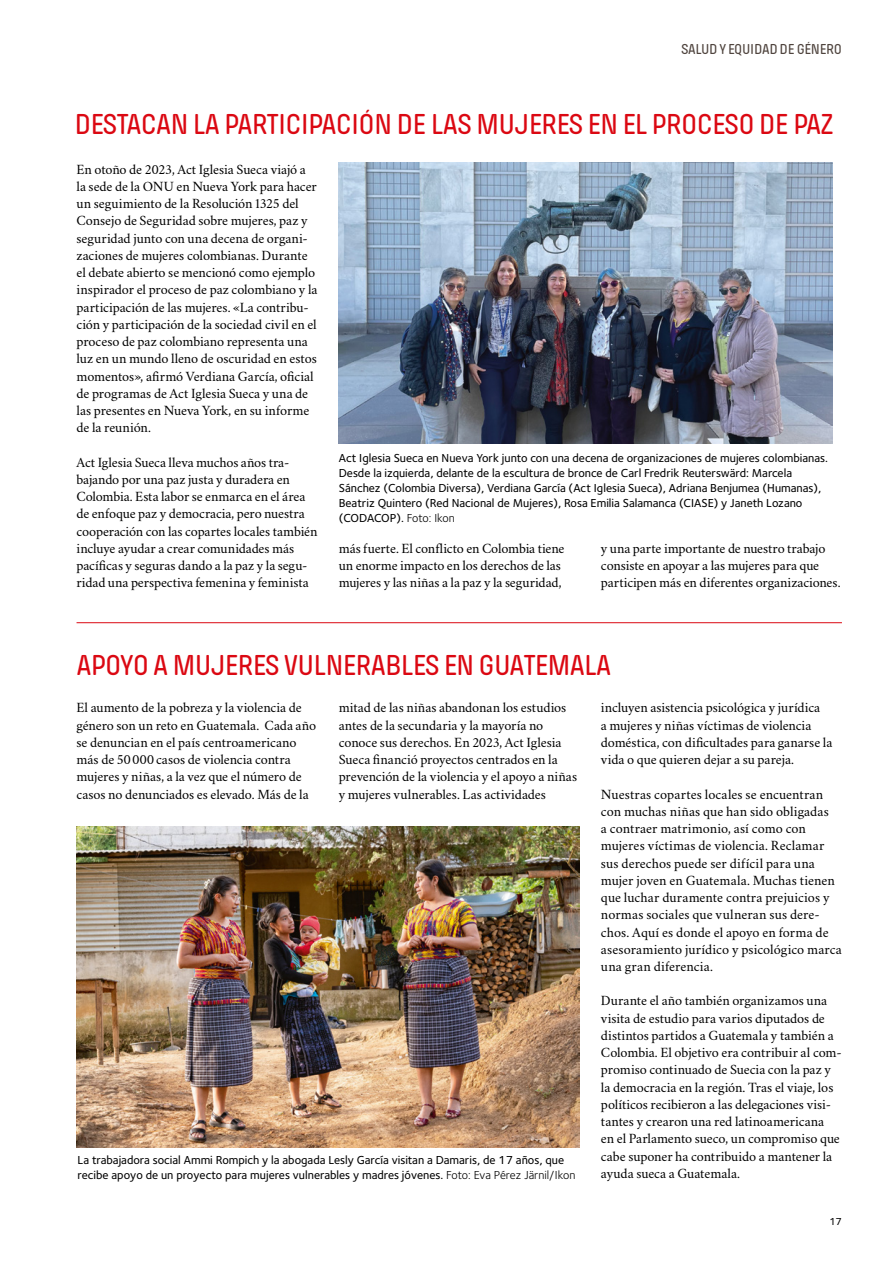
<style>
.page{position:relative;width:893px;height:1263px;background:#fff}
.page>*{position:absolute;margin:0;border:0;box-sizing:border-box;transform-origin:0 0}
.H2_Mindre_röd_rubrik{font:500 30px "Pilcrow Soft";letter-spacing:-.025em;color:#db0812}
.t1{font:500 15px "Pilcrow Soft";letter-spacing:-.02em;color:#4f443e}
.Brödtext_ny{font:14.25px/17.2px "Crimson Svk 2.0";letter-spacing:-.005em;color:#000}
.Bildtext{font:500 12px/15px "Foundry Sterling OT3";color:#000}
.t2{font:500 10.5px "Foundry Sterling OT3";color:#000}
.s1{font-weight:400}
</style>
<div class="page">
<img style="left:339px;top:162px;width:493px;height:281px">
<hr style="left:77px;top:622px;width:765px;height:1px;background:#db0812">
<img style="left:77px;top:826px;width:502px;height:322px">
<p class="t1" style="left:681px;top:41px;width:162px">SALUD Y EQUIDAD DE GÉNERO</p>
<h2 class="H2_Mindre_röd_rubrik" style="left:74px;top:109px;width:761px">DESTACAN LA PARTICIPACIÓN DE LAS MUJERES EN EL PROCESO DE PAZ</h2>
<p class="Brödtext_ny" style="left:77px;top:159px;width:242px">En otoño de 2023, Act Iglesia Sueca viajó a la sede de la ONU en Nueva York para hacer un seguimiento de la Resolución 1325 del Consejo de Seguridad sobre mujeres, paz y seguridad junto con una decena de organi&shy;zaciones de mujeres colombianas. Durante el debate abierto se mencionó como ejemplo inspirador el proceso de paz colombiano y la participación de las mujeres. «La contribu&shy;ción y participación de la sociedad civil en el proceso de paz colombiano representa una luz en un mundo lleno de oscuridad en estos momentos», afirmó Verdiana García, oficial de programas de Act Iglesia Sueca y una de las presentes en Nueva York, en su informe de la reunión.</p>
<p class="Brödtext_ny" style="left:77px;top:453px;width:242px">Act Iglesia Sueca lleva muchos años tra&shy;bajando por una paz justa y duradera en Colombia. Esta labor se enmarca en el área de enfoque paz y democracia, pero nuestra cooperación con las copartes locales también incluye ayudar a crear comunidades más pacíficas y seguras dando a la paz y la segu&shy;ridad una perspectiva femenina y feminista</p>
<p class="Bildtext" style="left:339px;top:449px;width:491px">Act Iglesia Sueca en Nueva York junto con una decena de organizaciones de mujeres colombianas.<br>Desde la izquierda, delante de la escultura de bronce de Carl Fredrik Reuterswärd: Marcela Sánchez (Colombia Diversa), Verdiana García (Act Iglesia Sueca), Adriana Benjumea (Humanas), Beatriz Quintero (Red Nacional de Mujeres), Rosa Emilia Salamanca (CIASE) y Janeth Lozano (CODACOP). <span class="s1">Foto: Ikon</span></p>
<p class="Brödtext_ny" style="left:339px;top:539px;width:227px">más fuerte. El conflicto en Colombia tiene un enorme impacto en los derechos de las mujeres y las niñas a la paz y la seguridad,</p>
<p class="Brödtext_ny" style="left:601px;top:539px;width:241px">y una parte importante de nuestro trabajo consiste en apoyar a las mujeres para que participen más en diferentes organizaciones.</p>
<h2 class="H2_Mindre_röd_rubrik" style="left:77px;top:650px;width:536px">APOYO A MUJERES VULNERABLES EN GUATEMALA</h2>
<p class="Brödtext_ny" style="left:77px;top:698px;width:241px">El aumento de la pobreza y la violencia de género son un reto en Guatemala. Cada año se denuncian en el país centroamericano más de 50 000 casos de violencia contra mujeres y niñas, a la vez que el número de casos no denunciados es elevado. Más de la</p>
<p class="Brödtext_ny" style="left:339px;top:698px;width:240px">mitad de las niñas abandonan los estudios antes de la secundaria y la mayoría no conoce sus derechos. En 2023, Act Iglesia Sueca financió proyectos centrados en la prevención de la violencia y el apoyo a niñas y mujeres vulnerables. Las actividades</p>
<p class="Brödtext_ny" style="left:601px;top:698px;width:233px">incluyen asistencia psicológica y jurídica<br>a mujeres y niñas víctimas de violencia doméstica, con dificultades para ganarse la vida o que quieren dejar a su pareja.</p>
<p class="Brödtext_ny" style="left:601px;top:784px;width:242px">Nuestras copartes locales se encuentran con muchas niñas que han sido obligadas<br>a contraer matrimonio, así como con mujeres víctimas de violencia. Reclamar sus derechos puede ser difícil para una mujer joven en Guatemala. Muchas tienen que luchar duramente contra prejuicios y normas sociales que vulneran sus dere&shy;chos. Aquí es donde el apoyo en forma de asesoramiento jurídico y psicológico marca una gran diferencia.</p>
<p class="Brödtext_ny" style="left:601px;top:991px;width:242px">Durante el año también organizamos una visita de estudio para varios diputados de distintos partidos a Guatemala y también a Colombia. El objetivo era contribuir al com&shy;promiso continuado de Suecia con la paz y la democracia en la región. Tras el viaje, los políticos recibieron a las delegaciones visi&shy;tantes y crearon una red latinoamericana<br>en el Parlamento sueco, un compromiso que cabe suponer ha contribuido a mantener la ayuda sueca a Guatemala.</p>
<p class="Bildtext" style="left:78px;top:1151px;width:499px">La trabajadora social Ammi Rompich y la abogada Lesly García visitan a Damaris, de 17 años, que recibe apoyo de un proyecto para mujeres vulnerables y madres jóvenes. <span class="s1">Foto: Eva Pérez Järnil/Ikon</span></p>
<p class="t2" style="left:829px;top:1214px;width:14px">17</p>
</div>
